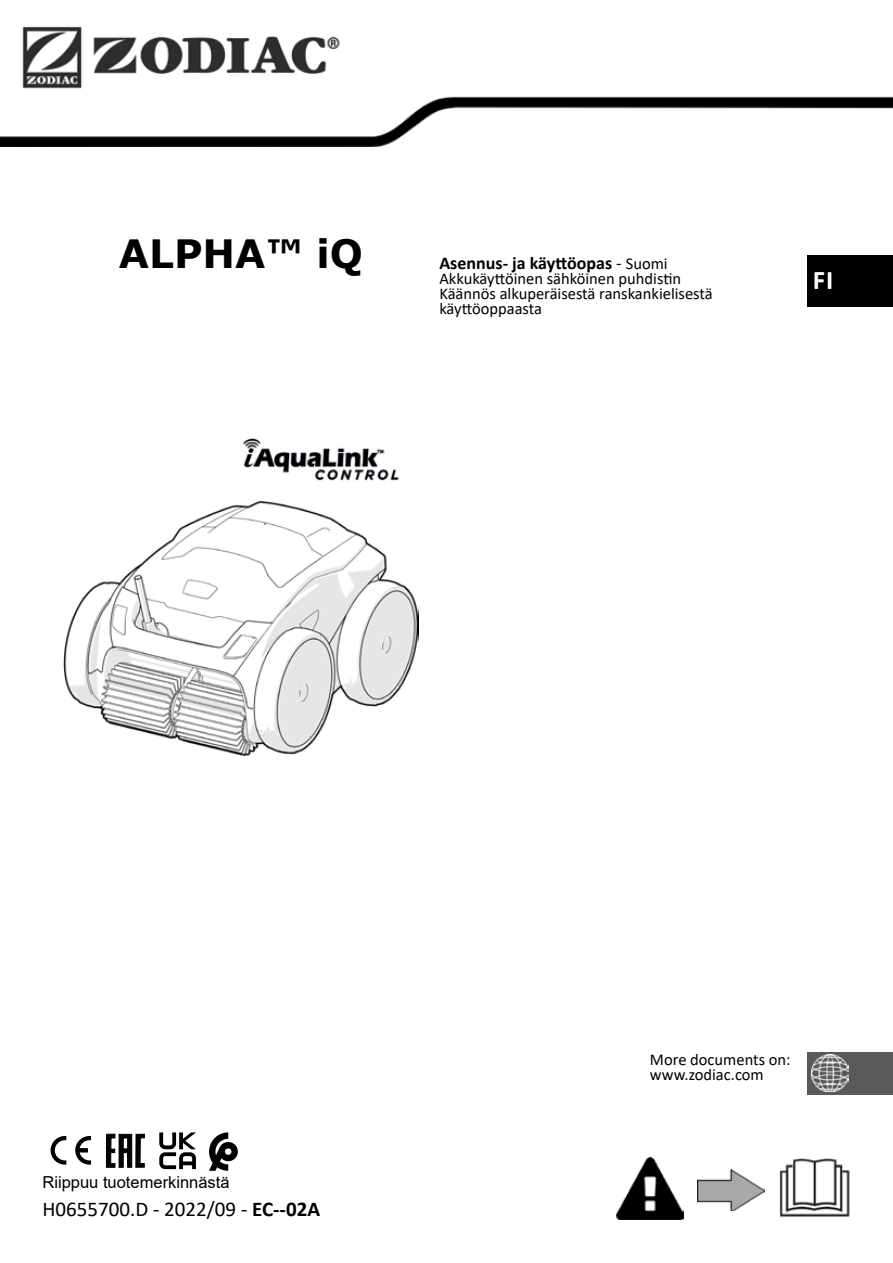
<style>
.page{position:relative;width:893px;height:1263px;background:#fff}
.page>*{position:absolute;margin:0;border:0;box-sizing:border-box;transform-origin:0 0}
.t1{font:700 39px "Verdana";color:#000}
.t2{font:700 27px "Calibri";color:#fff}
.t3{font:21px "Calibri";color:#000}
.t4{font:700 18px "Calibri";color:#000}
.t5{font:16.5px/15px "Calibri";color:#000}
.t6{font:16.5px "Arial";color:#000}
.s1{font-weight:400}
.s2{font-weight:400;font-size:16.5px}
.s3{font-weight:700}
</style>
<div class="page">
<div style="left:808px;top:255px;width:85px;height:51px;background:#000"></div>
<div style="left:808px;top:1052px;width:85px;height:43px;background:#58595b"></div>
<img style="left:811px;top:1054px;width:37px;height:37px">
<img style="left:0;top:27px;width:893px;height:119px">
<img style="left:779px;top:1158px;width:71px;height:59px">
<img style="left:697px;top:1169px;width:67px;height:42px">
<img style="left:617px;top:1158px;width:66px;height:62px">
<img style="left:64px;top:501px;width:354px;height:255px">
<img style="left:243px;top:438px;width:156px;height:43px">
<svg style="left:51px;top:1136px;width:15px;height:28px"></svg>
<svg style="left:75px;top:1136px;width:16px;height:28px"></svg>
<svg style="left:106px;top:1134px;width:39px;height:33px"></svg>
<svg style="left:209px;top:1132px;width:29px;height:39px"></svg>
<svg style="left:159px;top:1132px;width:37px;height:37px"></svg>
<h1 class="t1" style="left:119px;top:226px;width:246px">ALPHA™ iQ</h1>
<p class="t4" style="left:439px;top:251px;width:230px">Asennus- ja käyttöopas <span class="s1">-</span> <span class="s2">Suomi</span></p>
<p class="t5" style="left:439px;top:271px;width:275px">Akkukäyttöinen sähköinen puhdistin<br>Käännös alkuperäisestä ranskankielisestä käyttöoppaasta</p>
<h2 class="t2" style="left:813px;top:261px;width:22px">FI</h2>
<p class="t6" style="left:43px;top:1170px;width:189px">Riippuu tuotemerkinnästä</p>
<p class="t3" style="left:43px;top:1195px;width:279px">H0655700.D - 2022/09 - <span class="s3">EC--02A</span></p>
<p class="t5" style="left:650px;top:1051px;width:142px">More documents on: www.zodiac.com</p>
</div>
